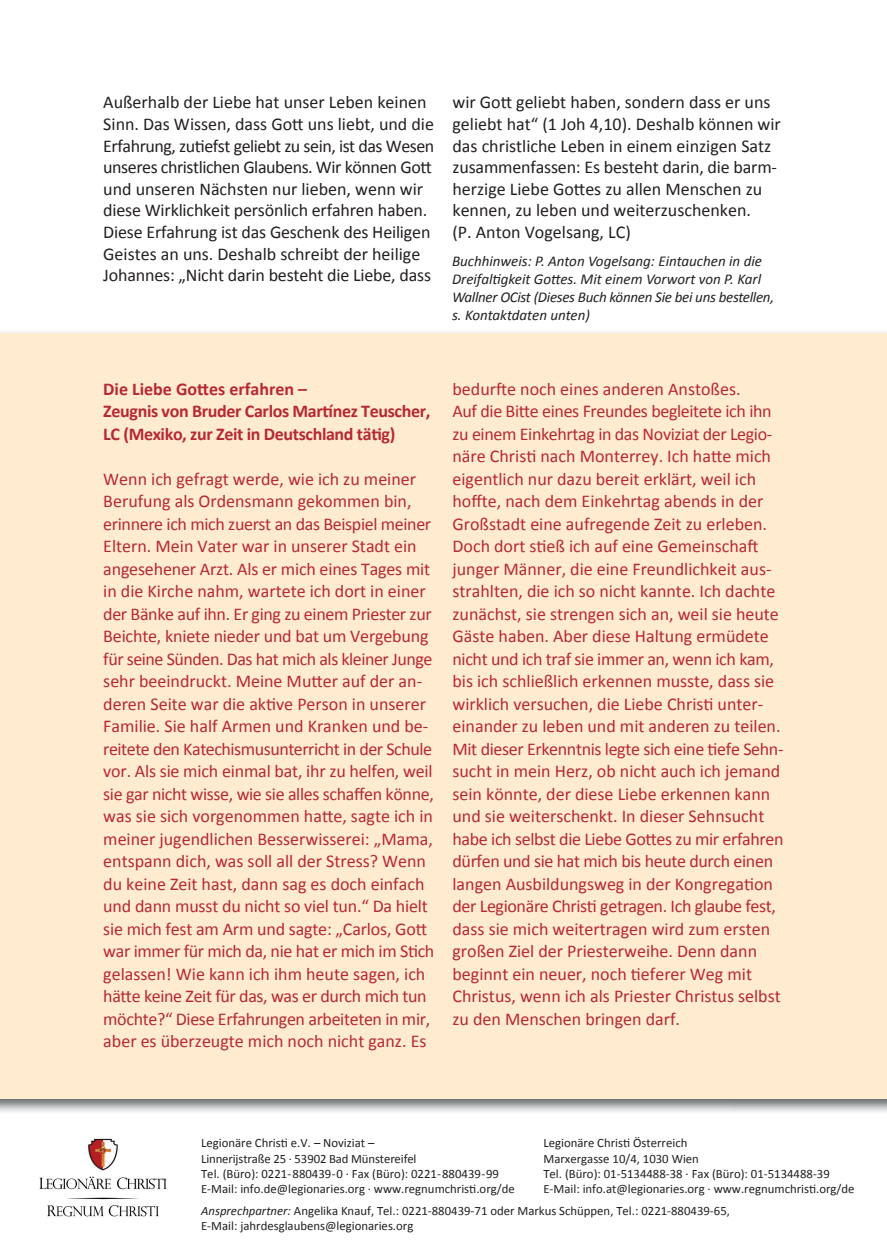
<style>
.page{position:relative;width:887px;height:1257px;background:#fff}
.page>*{position:absolute;margin:0;border:0;box-sizing:border-box;transform-origin:0 0}
.t1{font:18px/22.5px "Calibri";color:#b72833}
.t2{font:18px/21.6px "Calibri";color:#231f20}
.t3{font:700 18px/22.5px "Calibri";letter-spacing:-.02em;color:#b72833}
.t4{font:italic 15px/18px "Calibri";color:#231f20}
.t5{font:12.75px/15.3px "Calibri";color:#231f20}
.s1{font-style:italic}
</style>
<div class="page">
<div style="left:0;top:333px;width:887px;height:765px;background:#feebd0"></div>
<img style="left:39px;top:1138px;width:128px;height:79px">
<p class="t2" style="left:103px;top:91px;width:333px">Außerhalb der Liebe hat unser Leben keinen Sinn. Das Wissen, dass Gott uns liebt, und die Erfahrung, zutiefst geliebt zu sein, ist das Wesen unseres christlichen Glaubens. Wir können Gott und unseren Nächsten nur lieben, wenn wir diese Wirklichkeit persönlich erfahren haben.<br>Diese Erfahrung ist das Geschenk des Heiligen Geistes an uns. Deshalb schreibt der heilige Johannes: „Nicht darin besteht die Liebe, dass</p>
<p class="t2" style="left:452px;top:91px;width:330px">wir Gott geliebt haben, sondern dass er uns geliebt hat“ (1 Joh 4,10). Deshalb können wir das christliche Leben in einem einzigen Satz zusammenfassen: Es besteht darin, die barm&shy;herzige Liebe Gottes zu allen Menschen zu kennen, zu leben und weiterzuschenken.<br>(P. Anton Vogelsang, LC)</p>
<p class="t4" style="left:452px;top:251px;width:324px">Buchhinweis: P. Anton Vogelsang: Eintauchen in die Dreifaltigkeit Gottes. Mit einem Vorwort von P. Karl Wallner OCist (Dieses Buch können Sie bei uns bestellen, s. Kontaktdaten unten)</p>
<p class="t3" style="left:103px;top:376px;width:329px">Die Liebe Gottes erfahren –<br>Zeugnis von Bruder Carlos Martínez Teuscher,<br>LC (Mexiko, zur Zeit in Deutschland tätig)</p>
<p class="t1" style="left:103px;top:466px;width:333px">Wenn ich gefragt werde, wie ich zu meiner Berufung als Ordensmann gekommen bin, erinnere ich mich zuerst an das Beispiel meiner Eltern. Mein Vater war in unserer Stadt ein angesehener Arzt. Als er mich eines Tages mit in die Kirche nahm, wartete ich dort in einer der Bänke auf ihn. Er ging zu einem Priester zur Beichte, kniete nieder und bat um Vergebung für seine Sünden. Das hat mich als kleiner Junge sehr beeindruckt. Meine Mutter auf der an&shy;deren Seite war die aktive Person in unserer Familie. Sie half Armen und Kranken und be&shy;reitete den Katechismusunterricht in der Schule vor. Als sie mich einmal bat, ihr zu helfen, weil sie gar nicht wisse, wie sie alles schaffen könne, was sie sich vorgenommen hatte, sagte ich in meiner jugendlichen Besserwisserei: „Mama, entspann dich, was soll all der Stress? Wenn du keine Zeit hast, dann sag es doch einfach und dann musst du nicht so viel tun.“ Da hielt sie mich fest am Arm und sagte: „Carlos, Gott war immer für mich da, nie hat er mich im Stich gelassen! Wie kann ich ihm heute sagen, ich hätte keine Zeit für das, was er durch mich tun möchte?“ Diese Erfahrungen arbeiteten in mir, aber es überzeugte mich noch nicht ganz. Es</p>
<p class="t1" style="left:452px;top:376px;width:333px">bedurfte noch eines anderen Anstoßes.<br>Auf die Bitte eines Freundes begleitete ich ihn zu einem Einkehrtag in das Noviziat der Legio&shy;näre Christi nach Monterrey. Ich hatte mich eigentlich nur dazu bereit erklärt, weil ich hoffte, nach dem Einkehrtag abends in der Großstadt eine aufregende Zeit zu erleben.<br>Doch dort stieß ich auf eine Gemeinschaft junger Männer, die eine Freundlichkeit aus&shy;strahlten, die ich so nicht kannte. Ich dachte zunächst, sie strengen sich an, weil sie heute Gäste haben. Aber diese Haltung ermüdete nicht und ich traf sie immer an, wenn ich kam, bis ich schließlich erkennen musste, dass sie wirklich versuchen, die Liebe Christi unter&shy;einander zu leben und mit anderen zu teilen.<br>Mit dieser Erkenntnis legte sich eine tiefe Sehn&shy;sucht in mein Herz, ob nicht auch ich jemand sein könnte, der diese Liebe erkennen kann und sie weiterschenkt. In dieser Sehnsucht habe ich selbst die Liebe Gottes zu mir erfahren dürfen und sie hat mich bis heute durch einen langen Ausbildungsweg in der Kongregation der Legionäre Christi getragen. Ich glaube fest, dass sie mich weitertragen wird zum ersten großen Ziel der Priesterweihe. Denn dann beginnt ein neuer, noch tieferer Weg mit Christus, wenn ich als Priester Christus selbst zu den Menschen bringen darf.</p>
<p class="t5" style="left:543px;top:1135px;width:313px">Legionäre Christi Österreich<br>Marxergasse 10/4, 1030 Wien<br>Tel. (Büro): 01-5134488-38 · Fax (Büro): 01-5134488-39<br>E-Mail: info.at@legionaries.org · www.regnumchristi.org/de</p>
<p class="t5" style="left:201px;top:1135px;width:315px">Legionäre Christi e.V. – Noviziat –<br>Linnerijstraße 25 · 53902 Bad Münstereifel<br>Tel. (Büro): 0221-880439-0 · Fax (Büro): 0221-880439-99<br>E-Mail: info.de@legionaries.org · www.regnumchristi.org/de</p>
<p class="t5" style="left:201px;top:1202px;width:530px"><span class="s1">Ansprechpartner:</span> Angelika Knauf, Tel.: 0221-880439-71 oder Markus Schüppen, Tel.: 0221-880439-65,<br>E-Mail: jahrdesglaubens@legionaries.org</p>
</div>
